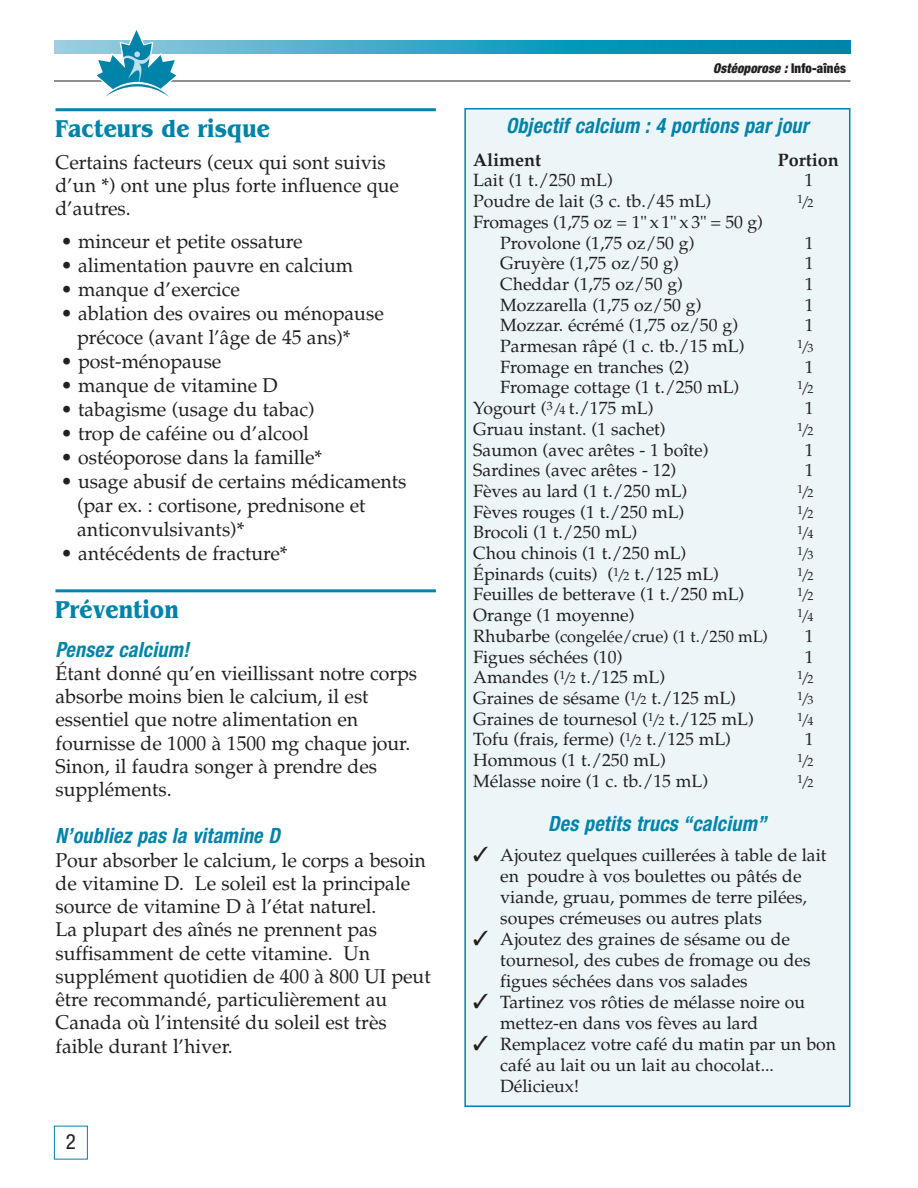
<style>
.page{position:relative;width:918px;height:1188px;background:#fff}
.page>*{position:absolute;margin:0;border:0;box-sizing:border-box;transform-origin:0 0}
.t1{font:700 25.5px "Benguiat";letter-spacing:.005em;color:#0083a9;scale:.85 1}
.t2{font:italic 700 condensed 21px "Helvetica Neue";letter-spacing:.015em;color:#0083a9;scale:.95 1}
.t3{font:condensed 21px "Helvetica Neue";color:#231f20}
.t4{font:19.95px/23.2px "Palatino";color:#231f20}
.t5{font:700 18px "Palatino";color:#231f20}
.t6{font:18px "Palatino";color:#231f20}
.t7{font:17.7px/21px "Palatino";color:#231f20}
.t8{font:16.5px "Palatino";letter-spacing:-.01em;color:#231f20}
.t9{font:italic 900 condensed 13.5px "Helvetica Neue";letter-spacing:.01em;color:#231f20;scale:.95 1}
.t10{font:12px "Palatino";color:#231f20}
.s1{font-style:normal}
.s2{font-size:15px}
.s3{font-size:12px}
.s4{font-size:17.7px}
</style>
<div class="page">
<div style="left:54px;top:1126px;width:34px;height:34px;border:1px solid #0083a9"></div>
<div style="left:465px;top:109px;width:385px;height:997px;background:#ecf6f9"></div>
<div style="left:464px;top:108px;width:386px;height:999px;border:2px solid #0083a9"></div>
<hr style="left:56px;top:108px;width:380px;height:3px;background:#0083a9">
<hr style="left:56px;top:589px;width:380px;height:3px;background:#0083a9">
<svg style="left:54px;top:30px;width:796px;height:67px"></svg>
<h1 class="t1" style="left:56px;top:113px;width:254px">Facteurs de risque</h1>
<p class="t4" style="left:56px;top:150px;width:345px">Certains facteurs (ceux qui sont suivis d’un *) ont une plus forte influence que d’autres.</p>
<p class="t4" style="left:61px;top:230px;width:243px">• minceur et petite ossature</p>
<p class="t4" style="left:61px;top:254px;width:294px">• alimentation pauvre en calcium</p>
<p class="t4" style="left:61px;top:278px;width:181px">• manque d’exercice</p>
<p class="t4" style="left:77px;top:301px;width:308px;line-height:24px;text-indent:-16px">• ablation des ovaires ou ménopause précoce (avant l’âge de 45 ans)*</p>
<p class="t4" style="left:61px;top:350px;width:162px">• post-ménopause</p>
<p class="t4" style="left:61px;top:374px;width:218px">• manque de vitamine D</p>
<p class="t4" style="left:61px;top:398px;width:255px">• tabagisme (usage du tabac)</p>
<p class="t4" style="left:61px;top:422px;width:249px">• trop de caféine ou d’alcool</p>
<p class="t4" style="left:61px;top:446px;width:263px">• ostéoporose dans la famille*</p>
<p class="t4" style="left:77px;top:469px;width:331px;line-height:24px;text-indent:-16px">• usage abusif de certains médicaments (par ex. : cortisone, prednisone et anticonvulsivants)*</p>
<p class="t4" style="left:61px;top:542px;width:228px">• antécédents de fracture*</p>
<h1 class="t1" style="left:56px;top:594px;width:146px">Prévention</h1>
<p class="t2" style="left:56px;top:642px;width:142px">Pensez calcium!</p>
<p class="t4" style="left:56px;top:661px;width:363px">Étant donné qu’en vieillissant notre corps absorbe moins bien le calcium, il est essentiel que notre alimentation en fournisse de 1000 à 1500 mg chaque jour.<br>Sinon, il faudra songer à prendre des suppléments.</p>
<p class="t2" style="left:56px;top:828px;width:238px">N’oubliez pas la vitamine D</p>
<p class="t4" style="left:56px;top:848px;width:377px">Pour absorber le calcium, le corps a besoin de vitamine D. Le soleil est la principale source de vitamine D à l’état naturel.<br>La plupart des aînés ne prennent pas suffisamment de cette vitamine. Un supplément quotidien de 400 à 800 UI peut être recommandé, particulièrement au Canada où l’intensité du soleil est très faible durant l’hiver.</p>
<p class="t3" style="left:66px;top:1134px;width:12px">2</p>
<p class="t9" style="left:713px;top:63px;width:141px">Ostéoporose : <span class="s1">Info-aînés</span></p>
<p class="t2" style="left:506px;top:118px;width:320px">Objectif calcium : 4 portions par jour</p>
<p class="t5" style="left:473px;top:149px;width:69px">Aliment</p>
<p class="t5" style="left:778px;top:149px;width:63px">Portion</p>
<p class="t7" style="left:473px;top:170px;width:141px">Lait (1 t./250 mL)</p>
<p class="t6" style="left:805px;top:170px;width:10px">1</p>
<p class="t7" style="left:473px;top:191px;width:240px">Poudre de lait (3 c. tb./45 mL)</p>
<p class="t10" style="left:797px;top:194px;width:18px">1<span class="s2">/</span>2</p>
<p class="t7" style="left:500px;top:211px;width:264px;text-indent:-27px">Fromages (1,75 oz = 1" x 1" x 3" = 50 g)<br>Provolone (1,75 oz/50 g)</p>
<p class="t7" style="left:805px;top:232px;width:10px">1</p>
<p class="t7" style="left:500px;top:253px;width:180px">Gruyère (1,75 oz/50 g)</p>
<p class="t7" style="left:805px;top:253px;width:10px">1</p>
<p class="t7" style="left:500px;top:273px;width:184px">Cheddar (1,75 oz/50 g)</p>
<p class="t7" style="left:805px;top:273px;width:10px">1</p>
<p class="t7" style="left:500px;top:294px;width:203px">Mozzarella (1,75 oz/50 g)</p>
<p class="t7" style="left:805px;top:294px;width:10px">1</p>
<p class="t7" style="left:500px;top:315px;width:239px">Mozzar. écrémé (1,75 oz/50 g)</p>
<p class="t7" style="left:805px;top:315px;width:10px">1</p>
<p class="t7" style="left:500px;top:335px;width:246px">Parmesan râpé (1 c. tb./15 mL)</p>
<p class="t10" style="left:797px;top:339px;width:18px">1<span class="s2">/</span>3</p>
<p class="t7" style="left:500px;top:356px;width:191px">Fromage en tranches (2)</p>
<p class="t7" style="left:805px;top:356px;width:10px">1</p>
<p class="t7" style="left:500px;top:377px;width:241px">Fromage cottage (1 t./250 mL)</p>
<p class="t10" style="left:797px;top:380px;width:18px">1<span class="s2">/</span>2</p>
<p class="t7" style="left:473px;top:398px;width:182px">Yogourt (<sup>3</sup><span class="s2">/</span><span class="s3">4</span> t./175 mL)</p>
<p class="t7" style="left:805px;top:398px;width:10px">1</p>
<p class="t7" style="left:473px;top:418px;width:194px">Gruau instant. (1 sachet)</p>
<p class="t10" style="left:797px;top:422px;width:18px">1<span class="s2">/</span>2</p>
<p class="t7" style="left:473px;top:439px;width:237px">Saumon (avec arêtes - 1 boîte)</p>
<p class="t7" style="left:805px;top:439px;width:10px">1</p>
<p class="t7" style="left:473px;top:460px;width:205px">Sardines (avec arêtes - 12)</p>
<p class="t7" style="left:805px;top:460px;width:10px">1</p>
<p class="t7" style="left:473px;top:480px;width:216px">Fèves au lard (1 t./250 mL)</p>
<p class="t10" style="left:797px;top:484px;width:18px">1<span class="s2">/</span>2</p>
<p class="t7" style="left:473px;top:501px;width:213px">Fèves rouges (1 t./250 mL)</p>
<p class="t10" style="left:797px;top:505px;width:18px">1<span class="s2">/</span>2</p>
<p class="t7" style="left:473px;top:522px;width:166px">Brocoli (1 t./250 mL)</p>
<p class="t10" style="left:797px;top:525px;width:18px">1<span class="s2">/</span>4</p>
<p class="t7" style="left:473px;top:542px;width:215px">Chou chinois (1 t./250 mL)</p>
<p class="t10" style="left:797px;top:546px;width:18px">1<span class="s2">/</span>3</p>
<p class="t7" style="left:473px;top:563px;width:247px">Épinards (cuits) (<sup>1</sup><span class="s2">/</span><span class="s3">2</span> t./125 mL)</p>
<p class="t10" style="left:797px;top:567px;width:18px">1<span class="s2">/</span>2</p>
<p class="t7" style="left:473px;top:584px;width:273px">Feuilles de betterave (1 t./250 mL)</p>
<p class="t10" style="left:797px;top:587px;width:18px">1<span class="s2">/</span>2</p>
<p class="t7" style="left:473px;top:605px;width:163px">Orange (1 moyenne)</p>
<p class="t10" style="left:797px;top:608px;width:18px">1<span class="s2">/</span>4</p>
<p class="t8" style="left:473px;top:626px;width:296px"><span class="s4">Rhubarbe</span> (congelée/crue) (1 t./250 mL)</p>
<p class="t7" style="left:805px;top:625px;width:10px">1</p>
<p class="t7" style="left:473px;top:646px;width:151px">Figues séchées (10)</p>
<p class="t7" style="left:805px;top:646px;width:10px">1</p>
<p class="t7" style="left:473px;top:667px;width:194px">Amandes (<sup>1</sup><span class="s2">/</span><span class="s3">2</span> t./125 mL)</p>
<p class="t10" style="left:797px;top:670px;width:18px">1<span class="s2">/</span>2</p>
<p class="t7" style="left:473px;top:687px;width:264px">Graines de sésame (<sup>1</sup><span class="s2">/</span><span class="s3">2</span> t./125 mL)</p>
<p class="t10" style="left:797px;top:691px;width:18px">1<span class="s2">/</span>3</p>
<p class="t7" style="left:473px;top:708px;width:282px">Graines de tournesol (<sup>1</sup><span class="s2">/</span><span class="s3">2</span> t./125 mL)</p>
<p class="t10" style="left:797px;top:712px;width:18px">1<span class="s2">/</span>4</p>
<p class="t7" style="left:473px;top:729px;width:259px">Tofu (frais, ferme) (<sup>1</sup><span class="s2">/</span><span class="s3">2</span> t./125 mL)</p>
<p class="t7" style="left:805px;top:729px;width:10px">1</p>
<p class="t7" style="left:473px;top:749px;width:194px">Hommous (1 t./250 mL)</p>
<p class="t10" style="left:797px;top:753px;width:18px">1<span class="s2">/</span>2</p>
<p class="t7" style="left:473px;top:770px;width:237px">Mélasse noire (1 c. tb./15 mL)</p>
<p class="t10" style="left:797px;top:774px;width:18px">1<span class="s2">/</span>2</p>
<p class="t2" style="left:548px;top:816px;width:231px">Des petits trucs “calcium”</p>
<p class="t7" style="left:500px;top:845px;width:328px;text-indent:-27px">✓ Ajoutez quelques cuillerées à table de lait en poudre à vos boulettes ou pâtés de viande, gruau, pommes de terre pilées, soupes crémeuses ou autres plats</p>
<p class="t7" style="left:500px;top:929px;width:312px;text-indent:-27px">✓ Ajoutez des graines de sésame ou de tournesol, des cubes de fromage ou des figues séchées dans vos salades</p>
<p class="t7" style="left:500px;top:992px;width:306px;text-indent:-27px">✓ Tartinez vos rôties de mélasse noire ou mettez-en dans vos fèves au lard</p>
<p class="t7" style="left:500px;top:1034px;width:337px;text-indent:-27px">✓ Remplacez votre café du matin par un bon café au lait ou un lait au chocolat...<br>Délicieux!</p>
</div>
